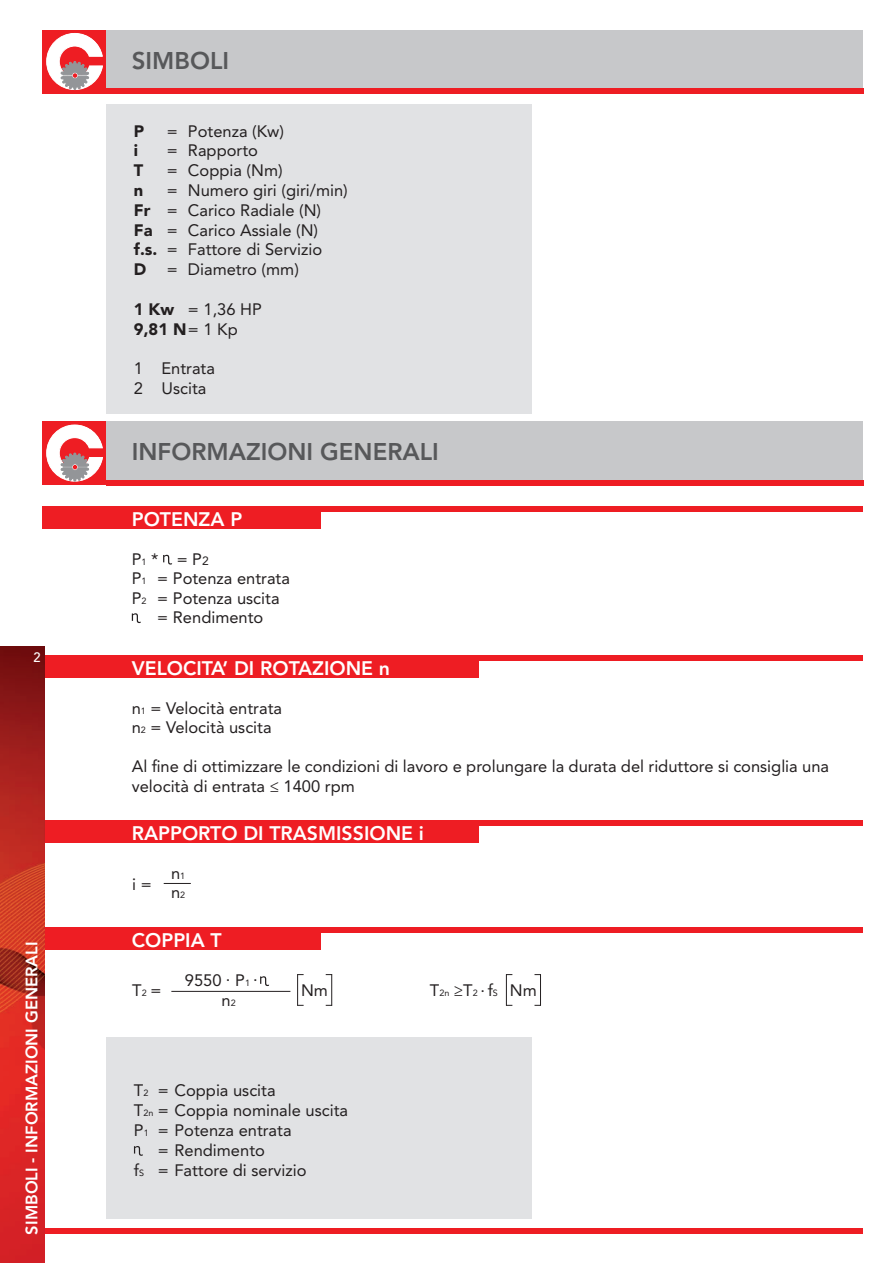
<style>
.page{position:relative;width:893px;height:1263px;background:#fff}
.page>*{position:absolute;margin:0;border:0;box-sizing:border-box;transform-origin:0 0}
.t1{font:800 24px "Avenir LT Std";color:#57585a}
.t2{font:800 19.5px "Avenir LT Std";color:#fff}
.t3{font:16.5px/19.8px "Avenir LT Std";color:#231f20}
.t4{font:800 16.5px "Avenir LT Std";color:#fff}
.t5{font:900 16.5px "Avenir LT Std";color:#231f20}
.t6{font:500 13.5px "Avenir LT Std";color:#fff;scale:.95 1}
.s1{font-weight:900}
.s2{font-size:9px}
.s3{font-size:12px}
</style>
<div class="page">
<div style="left:107px;top:104px;width:425px;height:309px;background:#e1e2e4"></div>
<div style="left:107px;top:1037px;width:425px;height:181px;background:#e1e2e4"></div>
<div style="left:43px;top:30px;width:820px;height:64px;background:#c7c8ca"></div>
<div style="left:43px;top:30px;width:63px;height:64px;background:#ee1d23"></div>
<svg style="left:46px;top:33px;width:57px;height:57px"></svg>
<div style="left:106px;top:88px;width:757px;height:6px;background:#ee1d23"></div>
<div style="left:45px;top:1228px;width:818px;height:5px;background:#ee1d23"></div>
<svg style="left:134px;top:1146px;width:9px;height:10px"></svg>
<div style="left:43px;top:421px;width:820px;height:64px;background:#c7c8ca"></div>
<div style="left:43px;top:421px;width:63px;height:64px;background:#ee1d23"></div>
<svg style="left:46px;top:424px;width:57px;height:58px"></svg>
<div style="left:106px;top:480px;width:757px;height:5px;background:#ee1d23"></div>
<div style="left:43px;top:506px;width:278px;height:22px;background:#ee1d23"></div>
<div style="left:110px;top:506px;width:753px;height:5px;background:#ee1d23"></div>
<svg style="left:163px;top:555px;width:9px;height:10px"></svg>
<svg style="left:132px;top:613px;width:9px;height:10px"></svg>
<div style="left:43px;top:928px;width:278px;height:22px;background:#ee1d23"></div>
<div style="left:110px;top:928px;width:753px;height:5px;background:#ee1d23"></div>
<svg style="left:260px;top:976px;width:9px;height:10px"></svg>
<div style="left:43px;top:655px;width:436px;height:23px;background:#ee1d23"></div>
<div style="left:43px;top:820px;width:436px;height:23px;background:#ee1d23"></div>
<div style="left:110px;top:655px;width:753px;height:5px;background:#ee1d23"></div>
<div style="left:110px;top:820px;width:753px;height:5px;background:#ee1d23"></div>
<img style="left:0;top:646px;width:45px;height:617px">
<svg style="left:164px;top:883px;width:27px;height:1px"></svg>
<hr style="left:171px;top:991px;width:119px;height:1px;background:#231f20">
<hr style="left:297px;top:974px;width:1px;height:32px;background:#231f20">
<hr style="left:331px;top:974px;width:1px;height:32px;background:#231f20">
<hr style="left:506px;top:974px;width:1px;height:32px;background:#231f20">
<hr style="left:540px;top:974px;width:1px;height:32px;background:#231f20">
<p class="t6" style="left:33px;top:650px;width:9px">2</p>
<p class="t4" style="left:22px;top:1234px;width:295px;rotate:-90deg">SIMBOLI - INFORMAZIONI GENERALI</p>
<h1 class="t1" style="left:132px;top:46px;width:99px">SIMBOLI</h1>
<p class="t5" style="left:134px;top:121px;width:12px">P</p>
<p class="t3" style="left:167px;top:121px;width:119px">= Potenza (Kw)</p>
<p class="t5" style="left:134px;top:141px;width:6px">i</p>
<p class="t3" style="left:167px;top:141px;width:93px">= Rapporto</p>
<p class="t5" style="left:134px;top:160px;width:11px">T</p>
<p class="t3" style="left:167px;top:161px;width:117px">= Coppia (Nm)</p>
<p class="t5" style="left:134px;top:180px;width:11px">n</p>
<p class="t3" style="left:134px;top:181px;width:215px;text-indent:33px">= Numero giri (giri/min)<br><span class="s1">Fr</span> = Carico Radiale (N)<br><span class="s1">Fa</span> = Carico Assiale (N)<br><span class="s1">f.s.</span> = Fattore di Servizio<br><span class="s1">D</span> = Diametro (mm)</p>
<p class="t3" style="left:134px;top:299px;width:129px"><span class="s1">1 Kw</span> = 1,36 HP<br><span class="s1">9,81 N</span> = 1 Kp</p>
<p class="t3" style="left:134px;top:359px;width:83px">1 Entrata<br>2 Uscita</p>
<h1 class="t1" style="left:132px;top:438px;width:309px">INFORMAZIONI GENERALI</h1>
<p class="t2" style="left:132px;top:507px;width:112px">POTENZA P</p>
<p class="t3" style="left:132px;top:549px;width:78px">P<span class="s2">1</span> * = P<span class="s3">2</span></p>
<p class="t3" style="left:132px;top:569px;width:160px">P<span class="s2">1</span> = Potenza entrata</p>
<p class="t3" style="left:132px;top:588px;width:149px">P<span class="s2">2</span> = Potenza uscita</p>
<p class="t3" style="left:157px;top:608px;width:108px">= Rendimento</p>
<p class="t2" style="left:132px;top:656px;width:260px">VELOCITA’ DI ROTAZIONE n</p>
<p class="t3" style="left:132px;top:698px;width:152px">n<span class="s2">1</span> = Velocità entrata n<span class="s2">2</span> = Velocità uscita</p>
<p class="t3" style="left:132px;top:757px;width:699px">Al fine di ottimizzare le condizioni di lavoro e prolungare la durata del riduttore si consiglia una velocità di entrata ≤ 1400 rpm</p>
<p class="t2" style="left:132px;top:821px;width:294px">RAPPORTO DI TRASMISSIONE i</p>
<p class="t3" style="left:171px;top:863px;width:16px">n<span class="s2">1 </span>n<span class="s2">2</span></p>
<p class="t3" style="left:132px;top:874px;width:21px">i =</p>
<p class="t2" style="left:132px;top:929px;width:91px">COPPIA T</p>
<p class="t3" style="left:222px;top:971px;width:30px;text-indent:-37px">9550 P<span class="s2">1 </span>n<span class="s2">2</span></p>
<p class="t3" style="left:226px;top:966px;width:6px">.</p>
<p class="t3" style="left:253px;top:966px;width:6px">.</p>
<p class="t3" style="left:132px;top:980px;width:31px">T<span class="s2">2</span> =</p>
<p class="t3" style="left:301px;top:980px;width:28px">Nm</p>
<p class="t3" style="left:134px;top:1081px;width:143px">T<span class="s2">2</span> = Coppia uscita</p>
<p class="t3" style="left:134px;top:1101px;width:216px">T<span class="s2">2n</span> = Coppia nominale uscita</p>
<p class="t3" style="left:134px;top:1120px;width:159px">P<span class="s2">1</span> = Potenza entrata</p>
<p class="t3" style="left:158px;top:1140px;width:108px">= Rendimento</p>
<p class="t3" style="left:134px;top:1160px;width:174px">f<span class="s2">S</span> = Fattore di servizio</p>
<p class="t3" style="left:430px;top:980px;width:108px">T<span class="s2">2n</span> ≥T<span class="s2">2</span> . f<span class="s2">S</span> Nm</p>
</div>
